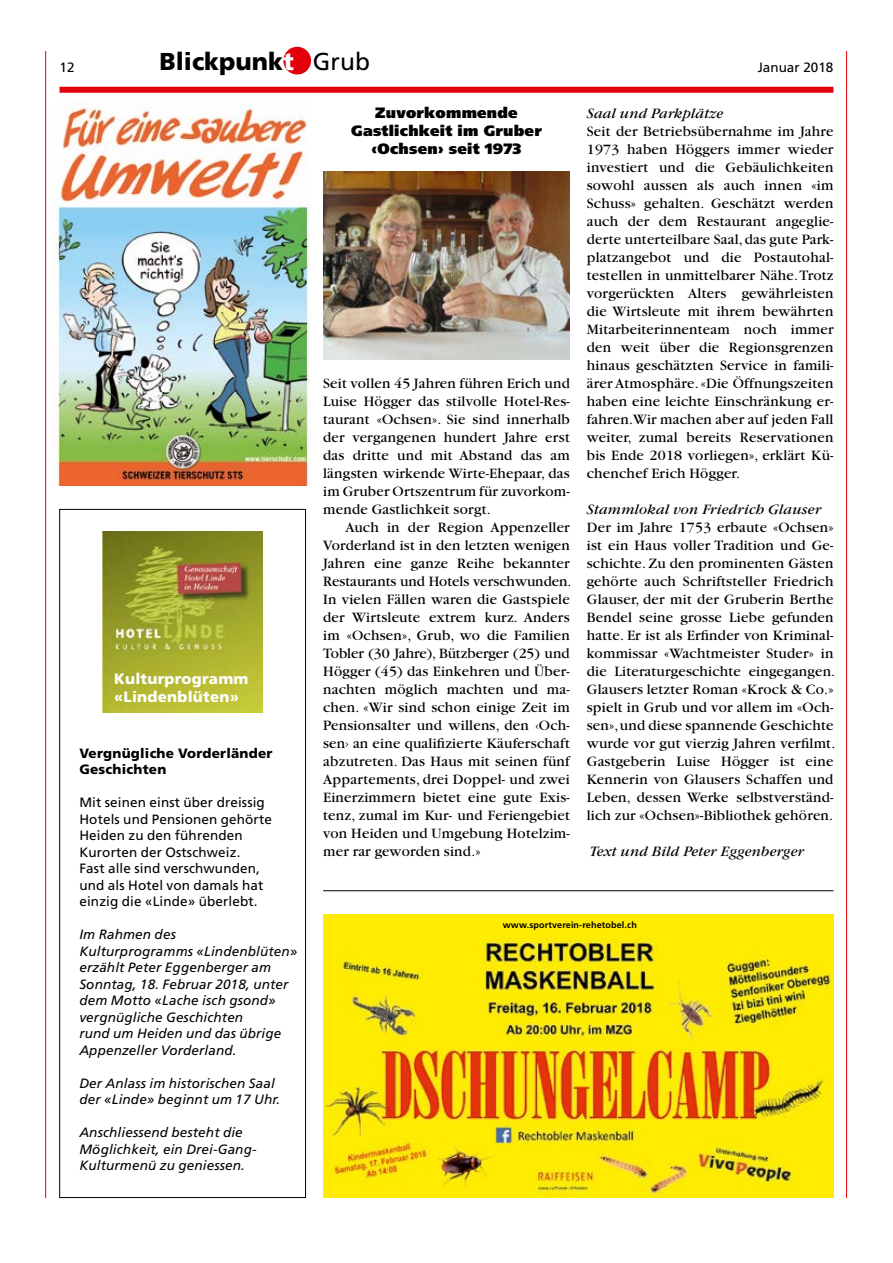
<style>
.page{position:relative;width:893px;height:1263px;background:#fff}
.page>*{position:absolute;margin:0;border:0;box-sizing:border-box;transform-origin:0 0}
.t1{font:900 24.45px "Frutiger";color:#000}
.t2{font:15px/18px "Garamond";letter-spacing:.015em;color:#000;text-align:justify}
.t3{font:italic 15px "Garamond";letter-spacing:.015em;color:#000}
.t4{font:900 15px/18px "Frutiger LT";letter-spacing:.015em;color:#000;text-align:center}
.t5{font:900 15px/18px "Frutiger LT";letter-spacing:.015em;color:#fff}
.t6{font:italic 13.5px/16.5px "Frutiger LT";letter-spacing:.01em;color:#000}
.t7{font:13.5px/16.5px "Frutiger LT";letter-spacing:.01em;color:#000}
.t8{font:900 13.5px/16.5px "Frutiger LT";letter-spacing:.015em;color:#000}
.t9{font:700 9px "Frutiger LT";letter-spacing:.015em;color:#000}
.s1{color:#fff}
.s2{font-family:"Frutiger LT";font-weight:400}
</style>
<div class="page">
<div style="left:283px;top:47px;width:28px;height:28px;background:#e3000b;border-radius:50%"></div>
<hr style="left:45px;top:51px;width:1px;height:1147px;background:#e3000b">
<hr style="left:846px;top:51px;width:1px;height:1147px;background:#e3000b">
<div style="left:60px;top:87px;width:773px;height:6px;background:#e3000b"></div>
<img style="left:55px;top:102px;width:255px;height:384px">
<div style="left:59px;top:509px;width:247px;height:689px;border:1px solid #000"></div>
<img style="left:102px;top:531px;width:161px;height:181px">
<img style="left:323px;top:172px;width:247px;height:187px">
<hr style="left:323px;top:890px;width:510px;height:1px;background:#000">
<img style="left:323px;top:937px;width:510px;height:261px">
<div style="left:323px;top:914px;width:510px;height:23px;background:#ffec00"></div>
<p class="t7" style="left:60px;top:59px;width:17px">12</p>
<h1 class="t1" style="left:159px;top:47px;width:223px">Blickpunk<span class="s1">t</span> <span class="s2">Grub</span><span class="s1">t</span></h1>
<p class="t7" style="left:758px;top:59px;width:77px">Januar 2018</p>
<p class="t5" style="left:114px;top:670px;width:136px">Kulturprogramm «Lindenblüten»</p>
<p class="t8" style="left:79px;top:745px;width:195px">Vergnügliche Vorderländer<br>Geschichten</p>
<p class="t7" style="left:79px;top:794px;width:194px">Mit seinen einst über dreissig<br>Hotels und Pensionen gehörte<br>Heiden zu den führenden<br>Kurorten der Ostschweiz.<br>Fast alle sind verschwunden, und als Hotel von damals hat einzig die «Linde» überlebt.</p>
<p class="t6" style="left:79px;top:926px;width:219px">Im Rahmen des<br>Kulturprogramms «Lindenblüten» erzählt Peter Eggenberger am<br>Sonntag, 18. Februar 2018, unter dem Motto «Lache isch gsond» vergnügliche Geschichten<br>rund um Heiden und das übrige<br>Appenzeller Vorderland.</p>
<p class="t6" style="left:79px;top:1075px;width:202px">Der Anlass im historischen Saal der «Linde» beginnt um 17 Uhr.</p>
<p class="t6" style="left:79px;top:1124px;width:179px">Anschliessend besteht die<br>Möglichkeit, ein Drei-Gang-<br>Kulturmenü zu geniessen.</p>
<p class="t4" style="left:351px;top:104px;width:192px">Zuvorkommende<br>Gastlichkeit im Gruber ‹Ochsen› seit 1973</p>
<p class="t2" style="left:323px;top:375px;width:248px">Seit vollen 45 Jahren führen Erich und Luise Högger das stilvolle Hotel-Res&shy;taurant «Ochsen». Sie sind innerhalb der vergangenen hundert Jahre erst das dritte und mit Abstand das am längsten wirkende Wirte-Ehepaar, das im Gruber Ortszentrum für zuvorkom&shy;mende Gastlichkeit sorgt.</p>
<p class="t2" style="left:323px;top:519px;width:250px;text-align:left;text-indent:22px">Auch in der Region Appenzeller Vorderland ist in den letzten wenigen Jahren eine ganze Reihe bekannter Restaurants und Hotels verschwunden.<br>In vielen Fällen waren die Gastspiele der Wirtsleute extrem kurz. Anders im «Ochsen», Grub, wo die Familien Tobler (30 Jahre), Bützberger (25) und Högger (45) das Einkehren und Über&shy;nachten möglich machten und ma&shy;chen. «Wir sind schon einige Zeit im Pensionsalter und willens, den ‹Och&shy;sen› an eine qualifizierte Käuferschaft abzutreten. Das Haus mit seinen fünf Appartements, drei Doppel- und zwei Einerzimmern bietet eine gute Exis&shy;tenz, zumal im Kur- und Feriengebiet von Heiden und Umgebung Hotelzim&shy;mer rar geworden sind.»</p>
<p class="t3" style="left:587px;top:105px;width:138px">Saal und Parkplätze</p>
<p class="t2" style="left:587px;top:122px;width:248px">Seit der Betriebsübernahme im Jahre 1973 haben Höggers immer wieder investiert und die Gebäulichkeiten sowohl aussen als auch innen «im Schuss» gehalten. Geschätzt werden auch der dem Restaurant angeglie&shy;derte unterteilbare Saal, das gute Park&shy;platzangebot und die Postautohal&shy;testellen in unmittelbarer Nähe. Trotz vorgerückten Alters gewährleisten die Wirtsleute mit ihrem bewährten Mitarbeiterinnenteam noch immer den weit über die Regionsgrenzen hinaus geschätzten Service in famili&shy;ärer Atmosphäre. «Die Öffnungszeiten haben eine leichte Einschränkung er&shy;fahren.Wir machen aber auf jeden Fall weiter, zumal bereits Reservationen bis Ende 2018 vorliegen», erklärt Kü&shy;chenchef Erich Högger.</p>
<p class="t3" style="left:587px;top:501px;width:236px">Stammlokal von Friedrich Glauser</p>
<p class="t2" style="left:587px;top:518px;width:250px;text-align:left">Der im Jahre 1753 erbaute «Ochsen» ist ein Haus voller Tradition und Ge&shy;schichte. Zu den prominenten Gästen gehörte auch Schriftsteller Friedrich Glauser, der mit der Gruberin Berthe Bendel seine grosse Liebe gefunden hatte. Er ist als Erfinder von Kriminal&shy;kommissar «Wachtmeister Studer» in die Literaturgeschichte eingegangen.<br>Glausers letzter Roman «Krock &amp; Co.» spielt in Grub und vor allem im «Och&shy;sen», und diese spannende Geschichte wurde vor gut vierzig Jahren verfilmt.<br>Gastgeberin Luise Högger ist eine Kennerin von Glausers Schaffen und Leben, dessen Werke selbstverständ&shy;lich zur «Ochsen»-Bibliothek gehören.</p>
<p class="t3" style="left:590px;top:843px;width:216px">Text und Bild Peter Eggenberger</p>
<p class="t9" style="left:503px;top:920px;width:136px">www.sportverein-rehetobel.ch</p>
</div>
